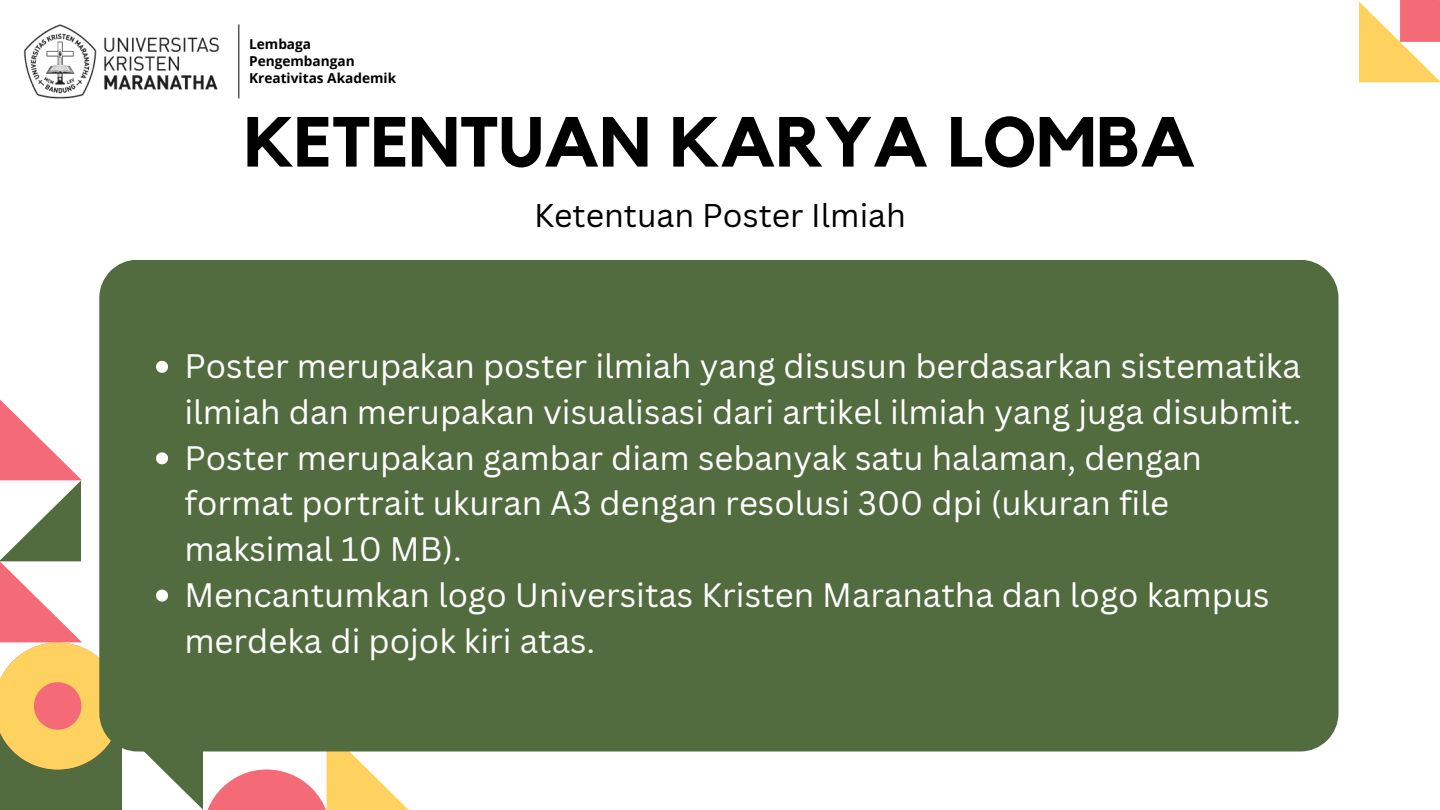
<style>
.page{position:relative;width:1440px;height:810px;background:#fff}
.page>*{position:absolute;margin:0;border:0;box-sizing:border-box;transform-origin:0 0}
.t1{font:700 70px "Kollektif";color:#000}
.t2{font:33px/45.8px "Canva Sans";color:#fff}
.t3{font:32px "Canva Sans";color:#000}
.t4{font:700 13.7px "Open Sans";color:#000}
</style>
<div class="page">
<svg style="left:1359px;top:0;width:81px;height:82px"></svg>
<svg style="left:207px;top:770px;width:120px;height:40px;fill:#f56a77"></svg>
<svg style="left:327px;top:752px;width:81px;height:58px"></svg>
<div style="left:99px;top:260px;width:1239px;height:492px;background:#526c3f"></div>
<svg style="left:156px;top:361px;width:12px;height:12px"></svg>
<svg style="left:0;top:400px;width:203px;height:410px"></svg>
<img style="left:23px;top:24px;width:217px;height:75px">
<h1 class="t4" style="left:249px;top:34px;width:64px">Lembaga</h1>
<h2 class="t4" style="left:249px;top:51px;width:107px">Pengembangan</h2>
<p class="t4" style="left:249px;top:68px;width:149px">Kreativitas Akademik</p>
<p class="t1" style="left:244px;top:110px;width:953px">KETENTUAN KARYA LOMBA</p>
<p class="t3" style="left:534px;top:193px;width:373px">Ketentuan Poster Ilmiah</p>
<p class="t2" style="left:184px;top:342px;width:1118px">Poster merupakan poster ilmiah yang disusun berdasarkan sistematika ilmiah dan merupakan visualisasi dari artikel ilmiah yang juga disubmit.</p>
<p class="t2" style="left:184px;top:434px;width:1019px">Poster merupakan gambar diam sebanyak satu halaman, dengan format portrait ukuran A3 dengan resolusi 300 dpi (ukuran file maksimal 10 MB).</p>
<p class="t2" style="left:184px;top:571px;width:1087px">Mencantumkan logo Universitas Kristen Maranatha dan logo kampus merdeka di pojok kiri atas.</p>
</div>
